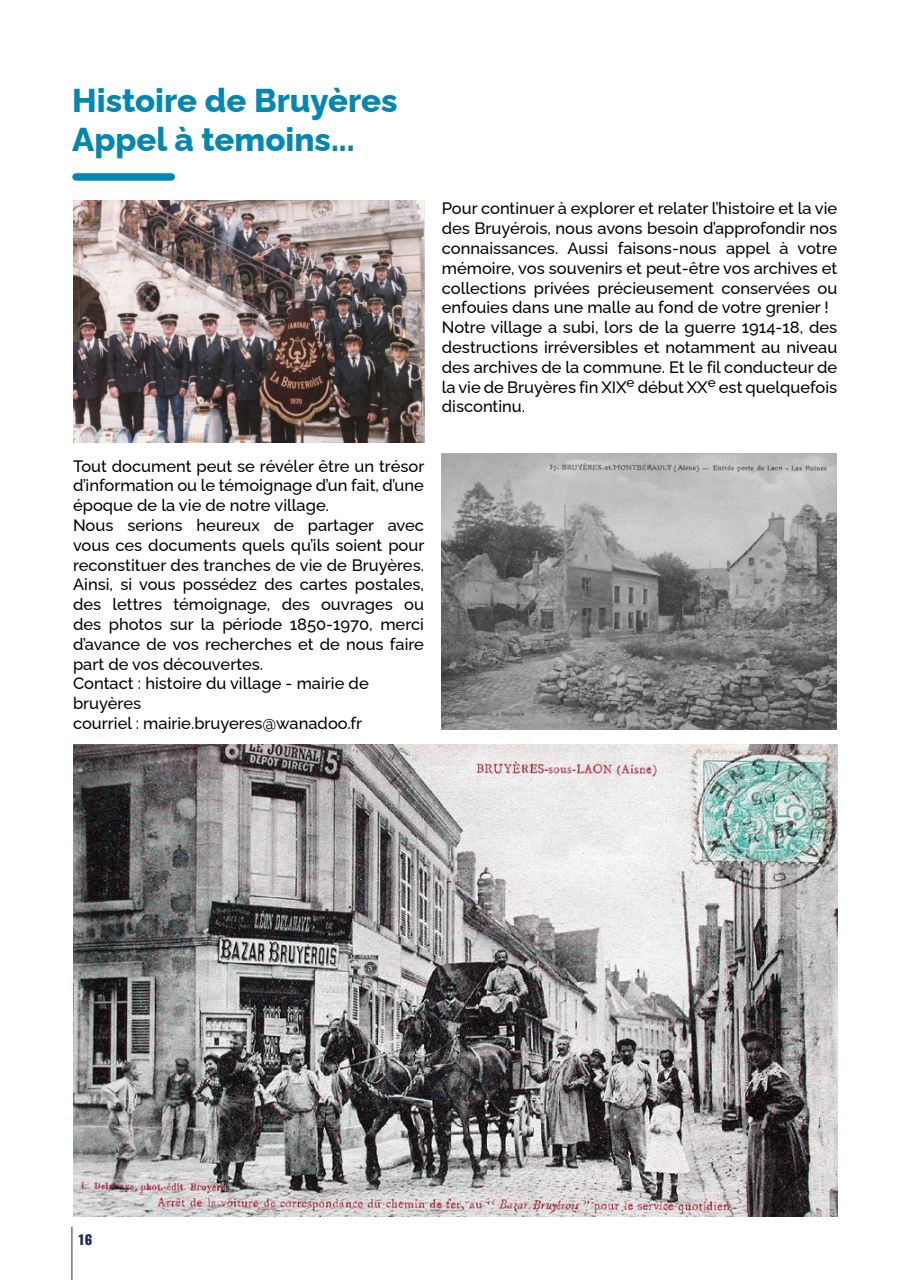
<style>
.page{position:relative;width:910px;height:1280px;background:#fff}
.page>*{position:absolute;margin:0;border:0;box-sizing:border-box;transform-origin:0 0}
.t1{font:800 33px/39.6px "Raleway";color:#0088b2}
.t2{font:500 16.5px/19.8px "Raleway";color:#000}
.t3{font:extra-condensed 15px "Helvetica";color:#1e2963}
</style>
<div class="page">
<hr style="left:72px;top:1227px;width:1px;height:53px;background:#1e2963">
<div style="left:76px;top:173px;width:95px;height:8px;background:#0088b2"></div>
<img style="left:73px;top:200px;width:351px;height:242px">
<img style="left:442px;top:453px;width:395px;height:276px">
<img style="left:73px;top:744px;width:764px;height:472px">
<h1 class="t1" style="left:72px;top:77px;width:327px">Histoire de Bruyères<br>Appel à temoins...</h1>
<p class="t2" style="left:442px;top:197px;width:397px">Pour continuer à explorer et relater l’histoire et la vie des Bruyérois, nous avons besoin d’approfondir nos connaissances. Aussi faisons-nous appel à votre mémoire, vos souvenirs et peut-être vos archives et collections privées précieusement conservées ou enfouies dans une malle au fond de votre grenier !<br>Notre village a subi, lors de la guerre 1914-18, des destructions irréversibles et notamment au niveau des archives de la commune. Et le fil conducteur de la vie de Bruyères fin XIX<sup>e</sup> début XX<sup>e</sup> est quelquefois discontinu.</p>
<p class="t2" style="left:73px;top:454px;width:353px">Tout document peut se révéler être un trésor d’information ou le témoignage d’un fait, d’une époque de la vie de notre village.<br>Nous serions heureux de partager avec vous ces documents quels qu’ils soient pour reconstituer des tranches de vie de Bruyères.<br>Ainsi, si vous possédez des cartes postales, des lettres témoignage, des ouvrages ou des photos sur la période 1850-1970, merci d’avance de vos recherches et de nous faire part de vos découvertes.<br>Contact : histoire du village - mairie de bruyères<br>courriel : mairie.bruyeres@wanadoo.fr</p>
<p class="t3" style="left:78px;top:1230px;width:15px">16</p>
</div>
